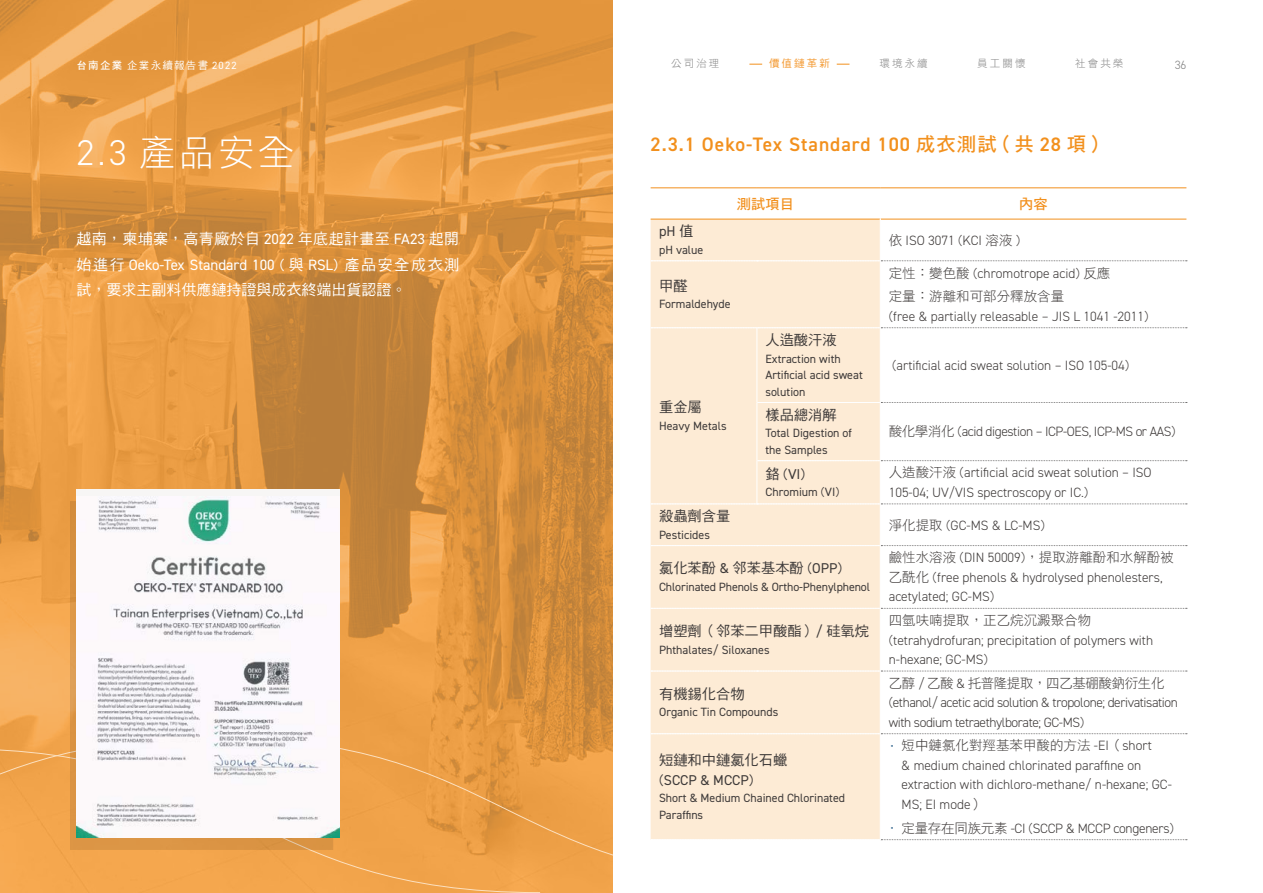
<style>
.page{position:relative;width:1263px;height:893px;background:#fff}
.page>*{position:absolute;margin:0;border:0;box-sizing:border-box;transform-origin:0 0}
.t1{font:36px "DF Hei Std W3";color:#fff}
.t2{font:600 19.5px "DIN2014";letter-spacing:.05em;color:#f2901d}
.t3{font:15px "DIN2014";color:#fff}
.t4{font:15px "DF Hei Std W5";letter-spacing:.025em;color:#fff}
.t5{font:15px "DF Hei Std W5";color:#fff}
.t6{font:14.25px "DF Hei Std W5";color:#3e3a39}
.t7{font:14.25px "DIN2014";color:#3e3a39}
.t8{font:14.25px "DF Hei Std W7";color:#f2901d}
.t9{font:300 13.5px/19.5px "DIN2014";color:#3e3a39}
.t10{font:300 13.5px/19.5px "DIN2014";letter-spacing:-.03em;color:#3e3a39}
.t11{font:13.5px "DF Hei Std W3";color:#3e3a39}
.t12{font:300 13.5px "DIN2014";letter-spacing:-.02em;color:#3e3a39}
.t13{font:13.5px "DF Hei Std W3";letter-spacing:-.03em;color:#3e3a39}
.t14{font:12px/16.5px "DIN2014";color:#3e3a39}
.t15{font:300 12px "DIN2014";color:#828282}
.t16{font:10.5px "DF Hei Std W3";letter-spacing:.2em;color:#828282}
.t17{font:10.5px "DF Hei Std W5";letter-spacing:.12em;color:#fff}
.t18{font:10.5px "DF Hei Std W5";letter-spacing:.2em;color:#f49c37}
.s1{font-family:"DF Hei Std W7"}
.s2{font-family:"DIN2014"}
.s3{font-family:"DIN2014";font-weight:300}
.s4{font-family:"DF Hei Std W5"}
.s5{font-family:"DF Hei Std W7";font-weight:400}
.s6{font-family:"DF Hei Std W3";font-weight:400}
.s7{font-family:"Source Han Sans TC"}
.s8{font-family:"Source Han Sans TC";font-weight:300}
.s9{font-family:"DIN2014";font-weight:600;font-size:9px;color:#32658d}
.s10{font-weight:600;font-size:9px;color:#32658d}
</style>
<div class="page">
<img style="left:0;top:0;width:612px;height:893px">
<svg style="left:0;top:737px;width:612px;height:145px;background:#ec9f47"></svg>
<svg style="left:0;top:748px;width:541px;height:145px;background:#efa24a"></svg>
<div style="left:651px;top:220px;width:229px;height:619px;background:#fdebd5"></div>
<hr style="left:651px;top:187px;width:106px;height:1px;background:#f2901d">
<hr style="left:757px;top:187px;width:123px;height:1px;background:#f2901d">
<hr style="left:880px;top:187px;width:306px;height:1px;background:#f2901d">
<hr style="left:651px;top:219px;width:106px;height:1px;background:#f2901d">
<hr style="left:757px;top:219px;width:123px;height:1px;background:#f2901d">
<hr style="left:881px;top:219px;width:305px;height:1px;background:#f2901d">
<svg style="left:651px;top:260px;width:536px;height:1px"></svg>
<svg style="left:651px;top:327px;width:536px;height:1px"></svg>
<svg style="left:758px;top:402px;width:429px;height:1px"></svg>
<hr style="left:756px;top:327px;width:1px;height:75px;background:#fff">
<hr style="left:756px;top:402px;width:1px;height:59px;background:#fff">
<svg style="left:758px;top:460px;width:429px;height:1px"></svg>
<hr style="left:756px;top:461px;width:1px;height:42px;background:#fff">
<svg style="left:651px;top:503px;width:536px;height:1px"></svg>
<svg style="left:651px;top:545px;width:536px;height:1px"></svg>
<svg style="left:651px;top:608px;width:536px;height:1px"></svg>
<svg style="left:651px;top:671px;width:536px;height:1px"></svg>
<svg style="left:651px;top:733px;width:536px;height:1px"></svg>
<svg style="left:881px;top:839px;width:306px;height:1px"></svg>
<div style="left:70px;top:501px;width:263px;height:348px;background:#000;opacity:.1"></div>
<div style="left:77px;top:489px;width:263px;height:349px;background:#f7f6f5"></div>
<img style="left:77px;top:499px;width:263px;height:339px">
<svg style="left:749px;top:64px;width:13px;height:1px"></svg>
<svg style="left:837px;top:64px;width:12px;height:1px"></svg>
<p class="t17" style="left:77px;top:60px;width:162px"><span class="s1">台南企業</span>企業永續報告書 <span class="s2">2022</span></p>
<p class="t16" style="left:671px;top:58px;width:50px">公司治理</p>
<p class="t18" style="left:769px;top:58px;width:62px">價值鏈革新</p>
<p class="t16" style="left:879px;top:58px;width:50px">環境永續</p>
<p class="t16" style="left:977px;top:58px;width:50px">員工關懷</p>
<p class="t16" style="left:1075px;top:58px;width:50px">社會共榮</p>
<p class="t15" style="left:1175px;top:57px;width:13px">36</p>
<h1 class="t1" style="left:77px;top:132px;width:219px"><span class="s3">2.3</span> 產品安全</h1>
<p class="t4" style="left:77px;top:231px;width:384px">越南，柬埔寨，高青廠於自 <span class="s2">2022</span> 年底起計畫至 <span class="s2">FA23</span> 起開</p>
<p class="t3" style="left:77px;top:255px;width:384px"><span class="s4">始進行</span> Oeko-Tex Standard 100 <span class="s4">( 與</span> RSL<span class="s4">) 產品安全成衣測</span></p>
<p class="t5" style="left:77px;top:282px;width:332px">試，要求主副料供應鏈持證與成衣終端出貨認證。</p>
<h2 class="t2" style="left:651px;top:131px;width:458px">2.3.1 Oeko-Tex Standard 100 <span class="s5">成衣測試（共</span> 28 <span class="s5">項）</span></h2>
<p class="t7" style="left:659px;top:223px;width:36px">pH <span class="s4">值</span></p>
<p class="t14" style="left:659px;top:241px;width:46px">pH value</p>
<p class="t8" style="left:737px;top:196px;width:58px">測試項目</p>
<p class="t8" style="left:1019px;top:196px;width:30px">內容</p>
<p class="t9" style="left:889px;top:230px;width:133px"><span class="s6">依</span> ISO 3071 <span class="s6">(</span>KCI <span class="s6">溶液 )</span></p>
<p class="t6" style="left:659px;top:278px;width:30px">甲醛</p>
<p class="t14" style="left:659px;top:296px;width:73px">Formaldehyde</p>
<p class="t6" style="left:659px;top:399px;width:44px">重金屬</p>
<p class="t14" style="left:659px;top:417px;width:69px">Heavy Metals</p>
<p class="t6" style="left:659px;top:508px;width:73px">殺蟲劑含量</p>
<p class="t14" style="left:659px;top:526px;width:52px">Pesticides</p>
<p class="t9" style="left:889px;top:263px;width:223px"><span class="s6">定性：變色酸 (</span>chromotrope acid<span class="s6">) 反應</span></p>
<p class="t11" style="left:889px;top:289px;width:177px">定量：游離和可部分釋放含量</p>
<p class="t9" style="left:889px;top:306px;width:261px"><span class="s6">(</span>free &amp; partially releasable – JIS L 1041 -2011<span class="s6">)</span></p>
<p class="t6" style="left:765px;top:332px;width:73px">人造酸汗液</p>
<p class="t14" style="left:765px;top:350px;width:99px">Extraction with<br>Artificial acid sweat solution</p>
<p class="t9" style="left:892px;top:356px;width:239px"><span class="s6">(</span>artificial acid sweat solution – ISO 105-04<span class="s6">)</span></p>
<p class="t6" style="left:765px;top:407px;width:73px">樣品總消解</p>
<p class="t14" style="left:765px;top:425px;width:88px">Total Digestion of the Samples</p>
<p class="t10" style="left:889px;top:422px;width:288px"><span class="s6">酸化學消化 (</span>acid digestion – ICP-OES, ICP-MS or AAS<span class="s6">)</span></p>
<p class="t6" style="left:765px;top:466px;width:41px">鉻 (<span class="s2">VI</span>)</p>
<p class="t14" style="left:765px;top:484px;width:75px">Chromium <span class="s4">(</span>VI<span class="s4">)</span></p>
<p class="t9" style="left:889px;top:463px;width:264px"><span class="s6">人造酸汗液 (</span>artificial acid sweat solution – ISO<br>105-04; UV/VIS spectroscopy or IC.<span class="s6">)</span></p>
<p class="t9" style="left:889px;top:515px;width:158px"><span class="s6">淨化提取 (</span>GC-MS &amp; LC-MS<span class="s6">)</span></p>
<p class="t6" style="left:659px;top:561px;width:185px">氯化苯酚 <span class="s2">&amp;</span> <span class="s7">邻</span>苯基本酚 (<span class="s2">OPP</span>)</p>
<p class="t14" style="left:659px;top:578px;width:212px">Chlorinated Phenols &amp; Ortho-Phenylphenol</p>
<p class="t6" style="left:659px;top:623px;width:211px">增塑劑（<span class="s7">邻</span>苯二甲酸酯）<span class="s2">/</span> 硅氧烷</p>
<p class="t14" style="left:659px;top:641px;width:112px">Phthalates/ Siloxanes</p>
<p class="t6" style="left:659px;top:686px;width:87px">有機錫化合物</p>
<p class="t14" style="left:659px;top:704px;width:121px">Organic Tin Compounds</p>
<p class="t6" style="left:659px;top:752px;width:130px">短鏈和中鏈氯化石蠟</p>
<p class="t7" style="left:659px;top:771px;width:96px"><span class="s4">(</span>SCCP &amp; MCCP<span class="s4">)</span></p>
<p class="t14" style="left:659px;top:790px;width:188px">Short &amp; Medium Chained Chlorinated<br>Paraffins</p>
<p class="t11" style="left:889px;top:550px;width:287px">鹼性水溶液 (<span class="s3">DIN 50009</span>)，提取游離酚和水解酚被</p>
<p class="t9" style="left:889px;top:567px;width:275px"><span class="s6">乙</span><span class="s7">酰</span><span class="s6">化 (</span>free phenols &amp; hydrolysed phenolesters, acetylated; GC-MS<span class="s6">)</span></p>
<p class="t11" style="left:889px;top:613px;width:204px">四氫<span class="s8">呋</span>喃提取，正乙烷沉澱聚合物</p>
<p class="t9" style="left:889px;top:630px;width:266px"><span class="s6">(</span>tetrahydrofuran; precipitation of polymers with n-hexane; GC-MS<span class="s6">)</span></p>
<p class="t13" style="left:889px;top:676px;width:277px">乙醇 <span class="s3">/</span> 乙酸 <span class="s3">&amp;</span> 托普隆提取，四乙基硼酸鈉衍生化</p>
<p class="t10" style="left:889px;top:693px;width:291px"><span class="s6">(</span>ethanol/ acetic acid solution &amp; tropolone; derivatisation with sodium tetraethylborate; GC-MS<span class="s6">)</span></p>
<p class="t11" style="left:891px;top:738px;width:262px"><span class="s9">•</span> 短中鏈氯化對羥基苯甲酸的方法 <span class="s3">-EI</span>（<span class="s3">short</span></p>
<p class="t9" style="left:901px;top:756px;width:272px">&amp; medium chained chlorinated paraffine on extraction with dichloro-methane/ n-hexane; GC-<br>MS; EI mode<span class="s6">）</span></p>
<p class="t12" style="left:891px;top:820px;width:284px"><span class="s10">•</span> <span class="s6">定量存在同族元素</span> -CI <span class="s6">(</span>SCCP &amp; MCCP congeners<span class="s6">)</span></p>
</div>
